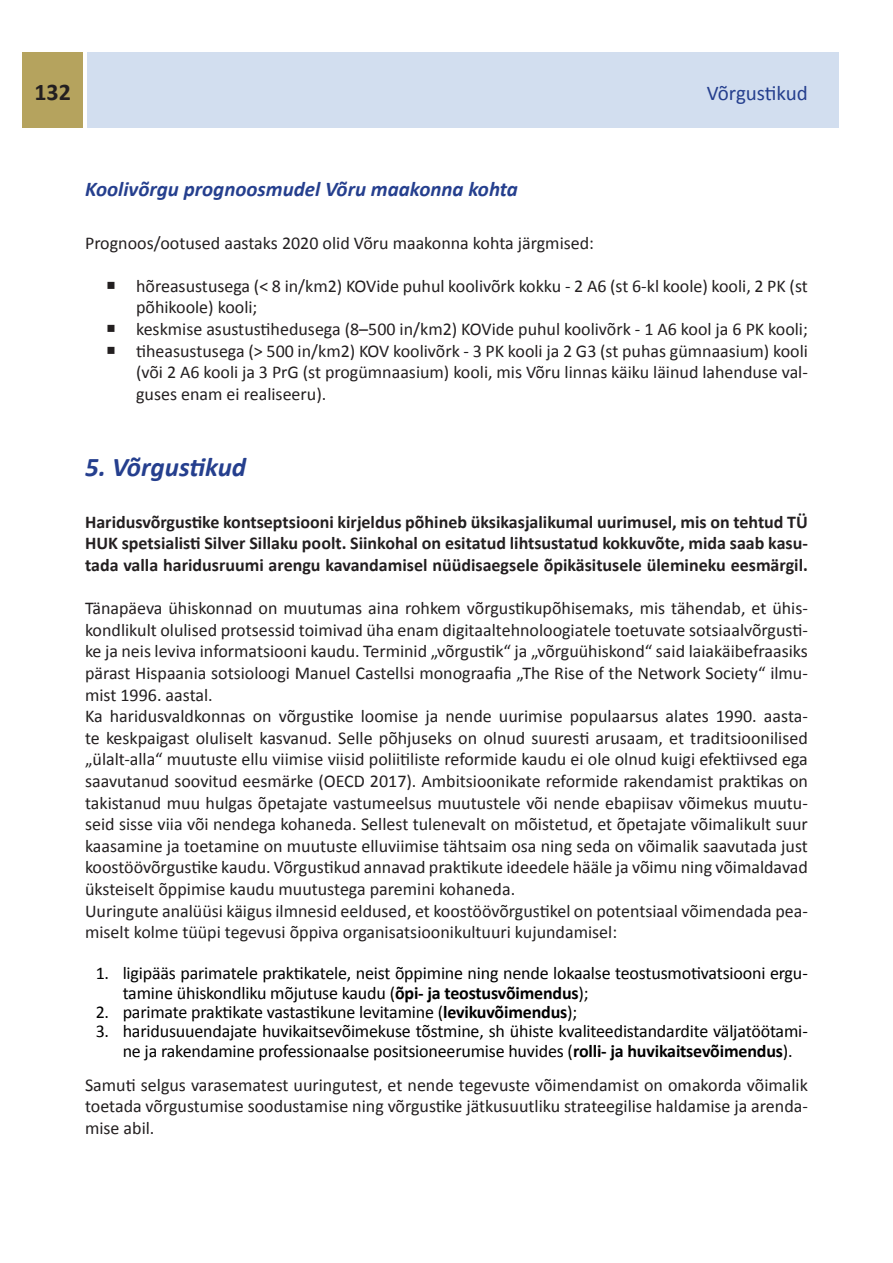
<style>
.page{position:relative;width:893px;height:1263px;background:#fff}
.page>*{position:absolute;margin:0;border:0;box-sizing:border-box;transform-origin:0 0}
.t1{font:italic 700 27px "Calibri";color:#253f8e}
.t2{font:700 24px "Calibri";color:#231f20}
.t3{font:italic 700 21px "Calibri";color:#253f8e}
.Heading_1{font:21px "Calibri";letter-spacing:-.005em;color:#253f8e}
.t4{font:18px/21.6px "Calibri";color:#231f20;text-align:justify}
.t5{font:18px/19.5px "Calibri";letter-spacing:-.01em;color:#000}
.t6{font:700 18px/21.6px "Calibri";color:#231f20;text-align:justify}
.s1{font-weight:700}
</style>
<div class="page">
<div style="left:87px;top:52px;width:751px;height:76px;background:#d2deef"></div>
<div style="left:22px;top:52px;width:61px;height:76px;background:#b5a35e"></div>
<p class="t2" style="left:34px;top:77px;width:38px">132</p>
<p class="Heading_1" style="left:707px;top:80px;width:103px">Võrgustikud</p>
<p class="t3" style="left:85px;top:176px;width:434px">Koolivõrgu prognoosmudel Võru maakonna kohta</p>
<p class="t4" style="left:85px;top:232px;width:510px">Prognoos/ootused aastaks 2020 olid Võru maakonna kohta järgmised:</p>
<p class="t4" style="left:136px;top:275px;width:673px;text-indent:-30px">○ hõreasustusega (&lt; 8 in/km2) KOVide puhul koolivõrk kokku - 2 A6 (st 6-kl koole) kooli, 2 PK (st põhikoole) kooli;</p>
<p class="t4" style="left:106px;top:318px;width:703px">○ keskmise asustustihedusega (8–500 in/km2) KOVide puhul koolivõrk - 1 A6 kool ja 6 PK kooli;</p>
<p class="t4" style="left:136px;top:340px;width:673px;text-indent:-30px">○ tiheasustusega (&gt; 500 in/km2) KOV koolivõrk - 3 PK kooli ja 2 G3 (st puhas gümnaasium) kooli (või 2 A6 kooli ja 3 PrG (st progümnaasium) kooli, mis Võru linnas käiku läinud lahenduse val&shy;guses enam ei realiseeru).</p>
<p class="t1" style="left:85px;top:449px;width:163px">5. Võrgustikud</p>
<p class="t6" style="left:85px;top:511px;width:724px">Haridusvõrgustike kontseptsiooni kirjeldus põhineb üksikasjalikumal uurimusel, mis on tehtud TÜ HUK spetsialisti Silver Sillaku poolt. Siinkohal on esitatud lihtsustatud kokkuvõte, mida saab kasu&shy;tada valla haridusruumi arengu kavandamisel nüüdisaegsele õpikäsitusele ülemineku eesmärgil.</p>
<p class="t4" style="left:85px;top:597px;width:724px">Tänapäeva ühiskonnad on muutumas aina rohkem võrgustikupõhisemaks, mis tähendab, et ühis&shy;kondlikult olulised protsessid toimivad üha enam digitaaltehnoloogiatele toetuvate sotsiaalvõrgusti&shy;ke ja neis leviva informatsiooni kaudu. Terminid „võrgustik“ ja „võrguühiskond“ said laiakäibefraasiks pärast Hispaania sotsioloogi Manuel Castellsi monograafia „The Rise of the Network Society“ ilmu&shy;mist 1996. aastal.</p>
<p class="t4" style="left:85px;top:705px;width:724px">Ka haridusvaldkonnas on võrgustike loomise ja nende uurimise populaarsus alates 1990. aasta&shy;te keskpaigast oluliselt kasvanud. Selle põhjuseks on olnud suuresti arusaam, et traditsioonilised „ülalt-alla“ muutuste ellu viimise viisid poliitiliste reformide kaudu ei ole olnud kuigi efektiivsed ega saavutanud soovitud eesmärke (OECD 2017). Ambitsioonikate reformide rakendamist praktikas on takistanud muu hulgas õpetajate vastumeelsus muutustele või nende ebapiisav võimekus muutu&shy;seid sisse viia või nendega kohaneda. Sellest tulenevalt on mõistetud, et õpetajate võimalikult suur kaasamine ja toetamine on muutuste elluviimise tähtsaim osa ning seda on võimalik saavutada just koostöövõrgustike kaudu. Võrgustikud annavad praktikute ideedele hääle ja võimu ning võimaldavad üksteiselt õppimise kaudu muutustega paremini kohaneda.</p>
<p class="t4" style="left:85px;top:900px;width:724px">Uuringute analüüsi käigus ilmnesid eeldused, et koostöövõrgustikel on potentsiaal võimendada pea&shy;miselt kolme tüüpi tegevusi õppiva organisatsioonikultuuri kujundamisel:</p>
<p class="t5" style="left:123px;top:963px;width:687px;text-indent:-27px">1. ligipääs parimatele praktikatele, neist õppimine ning nende lokaalse teostusmotivatsiooni ergu&shy;tamine ühiskondliku mõjutuse kaudu (<span class="s1">õpi- ja teostusvõimendus</span>);</p>
<p class="t5" style="left:96px;top:1002px;width:483px">2. parimate praktikate vastastikune levitamine (<span class="s1">levikuvõimendus</span>);</p>
<p class="t5" style="left:123px;top:1022px;width:687px;text-indent:-27px">3. haridusuuendajate huvikaitsevõimekuse tõstmine, sh ühiste kvaliteedistandardite väljatöötami&shy;ne ja rakendamine professionaalse positsioneerumise huvides (<span class="s1">rolli- ja huvikaitsevõimendus</span>).</p>
<p class="t4" style="left:85px;top:1074px;width:724px">Samuti selgus varasematest uuringutest, et nende tegevuste võimendamist on omakorda võimalik toetada võrgustumise soodustamise ning võrgustike jätkusuutliku strateegilise haldamise ja arenda&shy;mise abil.</p>
</div>
